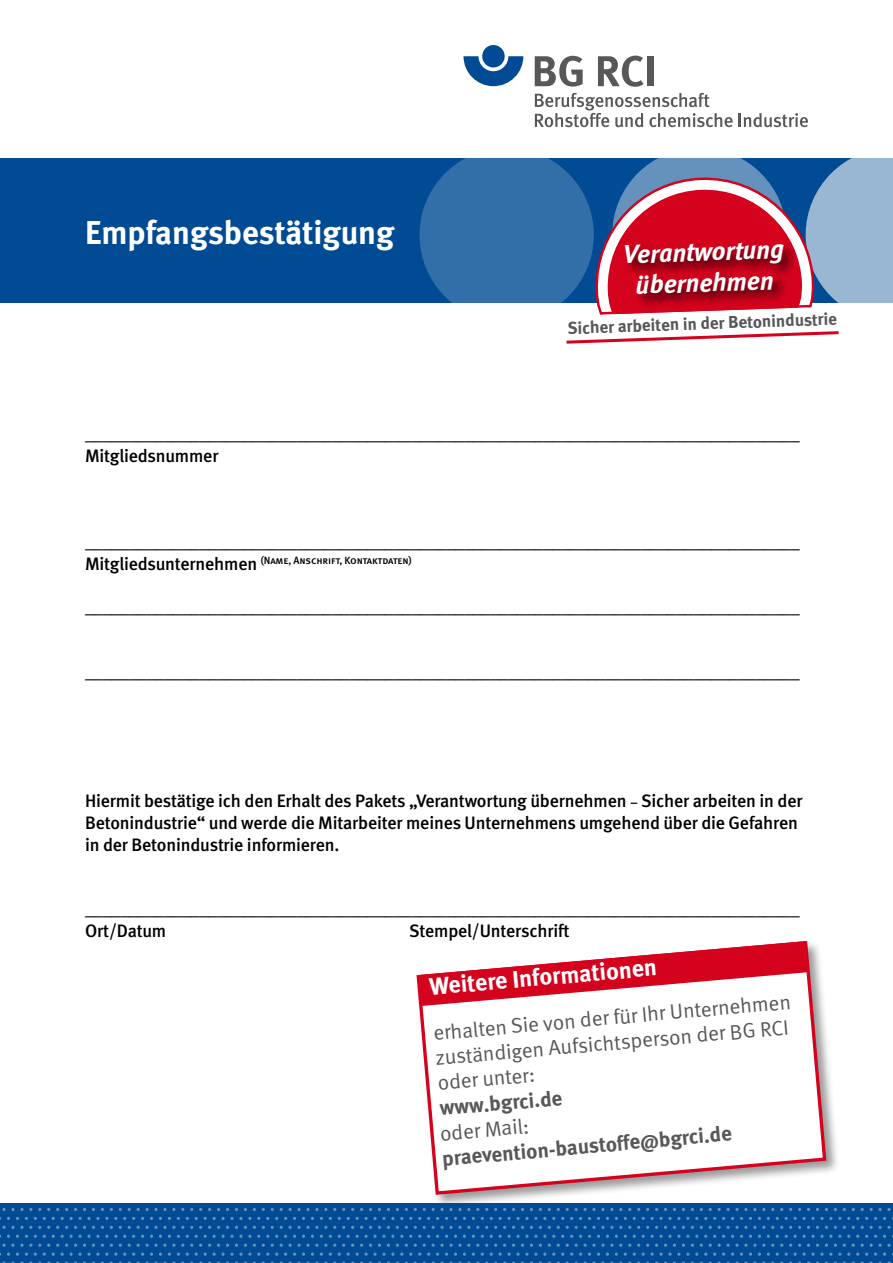
<style>
.page{position:relative;width:893px;height:1263px;background:#fff}
.page>*{position:absolute;margin:0;border:0;box-sizing:border-box;transform-origin:0 0}
.t1{font:700 33px "DGUV Meta";color:#fff}
.t2{font:italic 700 25.65px/30.9px "DGUV Meta";color:#fff;text-align:center}
.t3{font:700 24px "DGUV Meta";color:#fff}
.t4{font:21px/25.2px "DGUV Meta";color:#58585a}
.t5{font:700 21px "DGUV Meta";color:#58585a}
.t6{font:18px "DGUV Meta";color:#000}
.t7{font:500 18px/21.6px "DGUV Meta";letter-spacing:-.01em;color:#000}
.t8{font:700 17.1px "DGUV Meta";color:#58585a}
.t9{font:500 10.5px "DGUV Meta";letter-spacing:-.01em;color:#000}
.s1{font-size:18px}
.s2{font-size:13.5px}
</style>
<div class="page">
<svg style="left:463px;top:56px;width:60px;height:30px"></svg>
<div style="left:482px;top:45px;width:23px;height:22px;background:#004b93;border-radius:50%"></div>
<svg style="left:535px;top:56px;width:48px;height:31px"></svg>
<svg style="left:598px;top:56px;width:46px;height:31px"></svg>
<div style="left:647px;top:56px;width:7px;height:30px;background:#58585a"></div>
<svg style="left:535px;top:93px;width:198px;height:34px"></svg>
<svg style="left:739px;top:113px;width:69px;height:14px"></svg>
<div style="left:0;top:158px;width:893px;height:145px;background:#004b93"></div>
<div style="left:419px;top:148px;width:175px;height:174px;background:#326ea8;border-radius:50%"></div>
<svg style="left:612px;top:148px;width:174px;height:174px;fill:#6592bd"></svg>
<div style="left:828px;top:158px;width:65px;height:145px;background:#99b7d3"></div>
<div style="left:0;top:303px;width:893px;height:8px;background:#fff"></div>
<div style="left:415px;top:939px;width:425px;height:270px;background:#000;opacity:.4"></div>
<svg style="left:415px;top:939px;width:413px;height:258px"></svg>
<svg style="left:418px;top:941px;width:390px;height:65px"></svg>
<svg style="left:563px;top:177px;width:279px;height:167px"></svg>
<div style="left:0;top:1203px;width:893px;height:60px;background:#004b93"></div>
<svg style="left:137px;top:1208px;width:38px;height:3px"></svg>
<svg style="left:280px;top:1208px;width:47px;height:3px"></svg>
<svg style="left:432px;top:1208px;width:38px;height:3px"></svg>
<svg style="left:575px;top:1208px;width:38px;height:3px"></svg>
<svg style="left:718px;top:1208px;width:38px;height:3px"></svg>
<svg style="left:861px;top:1208px;width:30px;height:3px"></svg>
<svg style="left:213px;top:1217px;width:38px;height:3px"></svg>
<svg style="left:356px;top:1217px;width:38px;height:3px"></svg>
<svg style="left:499px;top:1217px;width:38px;height:3px"></svg>
<svg style="left:642px;top:1217px;width:38px;height:3px"></svg>
<svg style="left:785px;top:1217px;width:47px;height:3px"></svg>
<svg style="left:137px;top:1226px;width:38px;height:3px"></svg>
<svg style="left:280px;top:1226px;width:47px;height:3px"></svg>
<svg style="left:432px;top:1226px;width:38px;height:3px"></svg>
<svg style="left:575px;top:1226px;width:38px;height:3px"></svg>
<svg style="left:718px;top:1226px;width:38px;height:3px"></svg>
<svg style="left:861px;top:1226px;width:30px;height:3px"></svg>
<svg style="left:235px;top:1235px;width:244px;height:28px"></svg>
<svg style="left:481px;top:1235px;width:412px;height:28px"></svg>
<svg style="left:2px;top:1208px;width:30px;height:3px"></svg>
<svg style="left:70px;top:1217px;width:38px;height:3px"></svg>
<svg style="left:2px;top:1226px;width:30px;height:3px"></svg>
<svg style="left:0;top:1235px;width:234px;height:28px"></svg>
<h1 class="t1" style="left:85px;top:213px;width:311px">Empfangsbestätigung</h1>
<h2 class="t2" style="left:623px;top:240px;width:162px;rotate:-2deg">Verantwortung übernehmen</h2>
<p class="t8" style="left:567px;top:318px;width:271px;rotate:-2deg">Sicher arbeiten in der Betonindustrie</p>
<p class="t6" style="left:85px;top:423px;width:716px">_________________________________________________________________________________</p>
<p class="t7" style="left:85px;top:445px;width:135px">Mitgliedsnummer</p>
<p class="t6" style="left:85px;top:531px;width:716px">_________________________________________________________________________________</p>
<p class="t9" style="left:85px;top:554px;width:328px"><span class="s1">Mitgliedsunternehmen</span> (Name, Anschrift, Kontaktdaten)</p>
<p class="t6" style="left:85px;top:596px;width:716px">_________________________________________________________________________________</p>
<p class="t6" style="left:85px;top:661px;width:716px">_________________________________________________________________________________</p>
<p class="t7" style="left:85px;top:791px;width:719px">Hiermit bestätige ich den Erhalt des Pakets „Verantwortung übernehmen <span class="s2">–</span> Sicher arbeiten in der<br>Betonindustrie“ und werde die Mitarbeiter meines Unternehmens umgehend über die Gefahren in der Betonindustrie informieren.</p>
<p class="t6" style="left:85px;top:899px;width:716px">_________________________________________________________________________________</p>
<p class="t7" style="left:85px;top:921px;width:83px">Ort/Datum</p>
<p class="t7" style="left:409px;top:921px;width:162px">Stempel/Unterschrift</p>
<h3 class="t3" style="left:428px;top:972px;width:230px;rotate:-5deg">Weitere Informationen</h3>
<p class="t4" style="left:432px;top:1021px;width:360px;rotate:-5deg">erhalten Sie von der für Ihr Unternehmen zuständigen Aufsichtsperson der BG RCI oder unter:</p>
<p class="t5" style="left:439px;top:1096px;width:124px;rotate:-5deg">www.bgrci.de</p>
<p class="t4" style="left:439px;top:1121px;width:91px;rotate:-5deg">oder Mail:</p>
<p class="t5" style="left:441px;top:1146px;width:292px;rotate:-5deg">praevention-baustoffe@bgrci.de</p>
</div>
